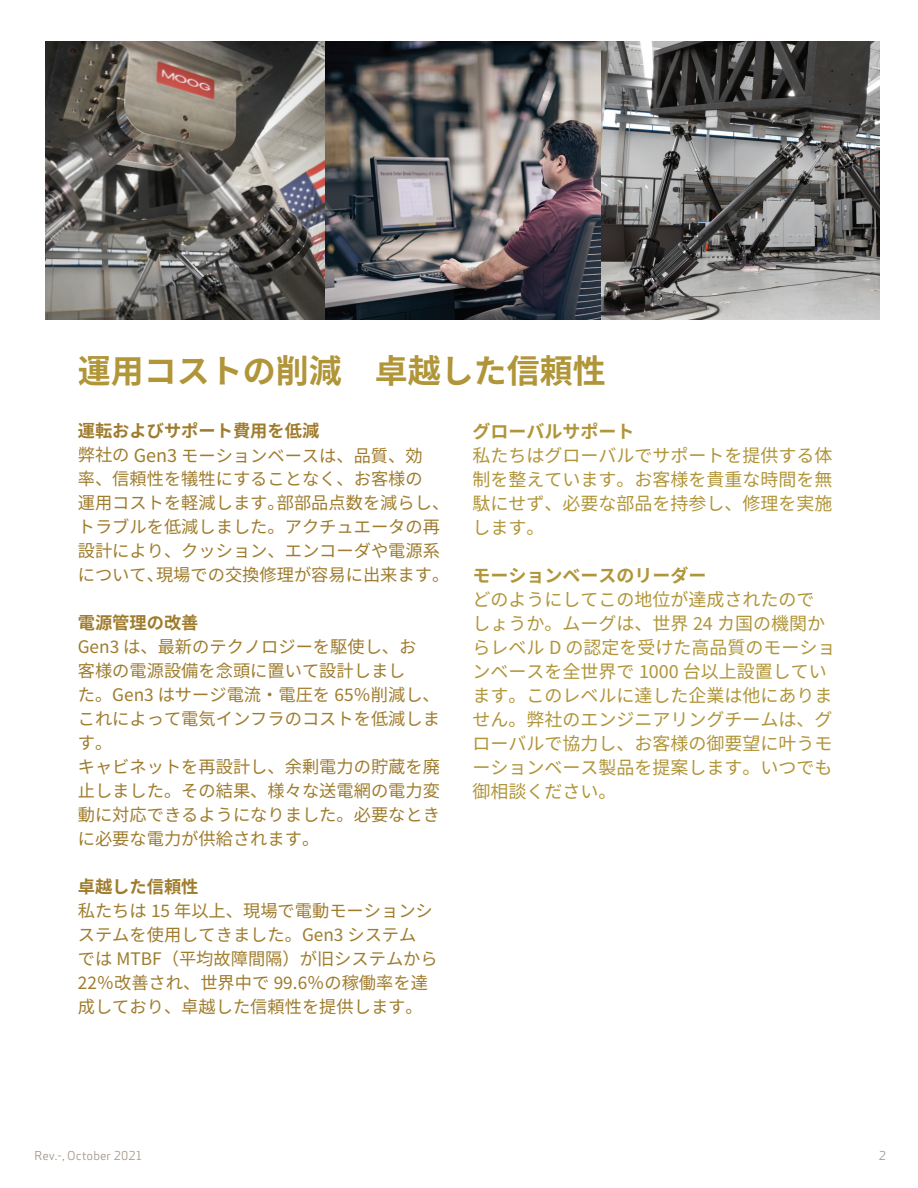
<style>
.page{position:relative;width:918px;height:1188px;background:#fff}
.page>*{position:absolute;margin:0;border:0;box-sizing:border-box;transform-origin:0 0}
.t1{font:700 33px "Noto Sans JP";color:#b19539}
.t2{font:18px/24px "Noto Sans JP";color:#b19539;text-align:justify}
.t3{font:700 18px "Noto Sans JP";color:#b19539}
.t4{font:17.25px/24px "Noto Sans JP";color:#9f7c2d}
.t5{font:700 17.25px "Noto Sans JP";color:#9f7c2d}
.t6{font:12px "Apex Sans";color:#a19689}
.t7{font:12px "Apex Sans";color:#939598}
.s1{font-weight:700}
.s2{font-size:18px}
</style>
<div class="page">
<img style="left:324px;top:41px;width:555px;height:278px">
<svg style="left:46px;top:41px;width:278px;height:278px"></svg>
<h1 class="t1" style="left:78px;top:352px;width:529px">運用コストの削減　卓越した信頼性</h1>
<p class="t4" style="left:78px;top:419px;width:373px"><span class="s1">運転およびサポート費用を低減<br></span>弊社の <span class="s2">Gen3</span> モーションベースは、品質、効<br>率、信頼性を犠牲にすることなく、お客様の<br>運用コストを軽減します。部部品点数を減らし、トラブルを低減しました。アクチュエータの再設計により、クッション、エンコーダや電源系について、現場での交換修理が容易に出来ます。</p>
<p class="t5" style="left:78px;top:613px;width:122px">電源管理の改善</p>
<p class="t4" style="left:78px;top:635px;width:364px">Gen3 は、最新のテクノロジーを駆使し、お<br>客様の電源設備を念頭に置いて設計しまし<br>た。Gen3 はサージ電流・電圧を 65％削減し、これによって電気インフラのコストを低減します。<br>キャビネットを再設計し、余剰電力の貯蔵を廃止しました。その結果、様々な送電網の電力変動に対応できるようになりました。必要なときに必要な電力が供給されます。</p>
<p class="t5" style="left:78px;top:877px;width:122px">卓越した信頼性</p>
<p class="t4" style="left:78px;top:899px;width:362px">私たちは 15 年以上、現場で電動モーションシステムを使用してきました。Gen3 システムでは MTBF（平均故障間隔）が旧システムから<br>22％改善され、世界中で 99.6％の稼働率を達成しており、卓越した信頼性を提供します。</p>
<p class="t3" style="left:472px;top:421px;width:163px">グローバルサポート</p>
<p class="t2" style="left:472px;top:444px;width:361px">私たちはグローバルでサポートを提供する体制を整えています。お客様を貴重な時間を無駄にせず、必要な部品を持参し、修理を実施します。</p>
<p class="t3" style="left:472px;top:565px;width:235px">モーションベースのリーダー</p>
<p class="t2" style="left:472px;top:587px;width:364px;text-align:left">どのようにしてこの地位が達成されたのでしょうか。ムーグは、世界 24 カ国の機関からレベル D の認定を受けた高品質のモーションベースを全世界で 1000 台以上設置しています。このレベルに達した企業は他にありません。弊社のエンジニアリングチームは、グローバルで協力し、お客様の御要望に叶うモーションベース製品を提案します。いつでも御相談ください。</p>
<p class="t6" style="left:35px;top:1146px;width:110px">Rev.-, October 2021</p>
<p class="t7" style="left:879px;top:1146px;width:9px">2</p>
</div>
